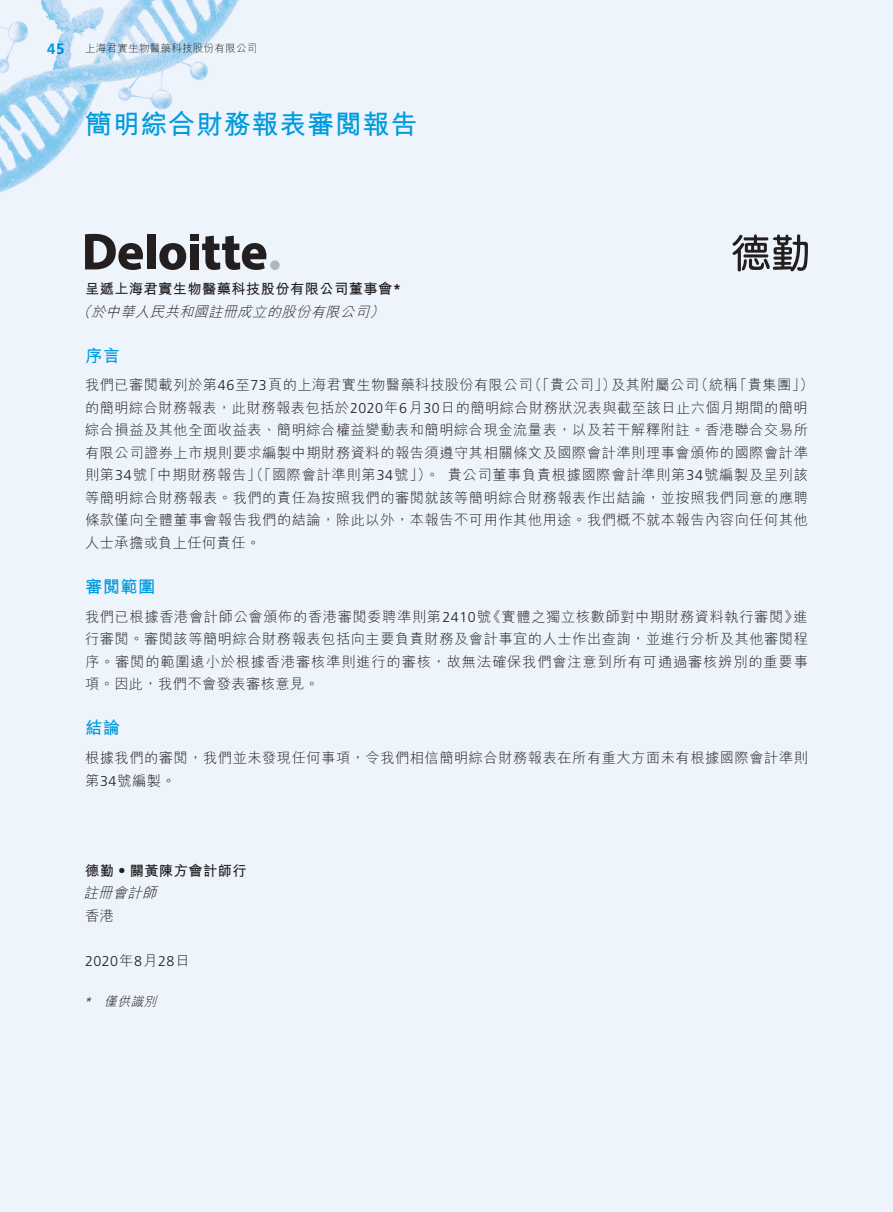
<style>
.page{position:relative;width:893px;height:1212px;background:#eef4fc}
.page>*{position:absolute;margin:0;border:0;box-sizing:border-box;transform-origin:0 0}
.t1{font:700 27px "M Hei HK";letter-spacing:.03em;color:#009bde}
.t2{font:700 17.25px "M Hei HK";letter-spacing:.03em;color:#009bde}
.t3{font:700 15px "Frutiger LT Std";color:#009bde}
.t4{font:300 14.25px/22.5px "M Hei HK";letter-spacing:.035em;color:#231f20}
.t5{font:700 14.25px/22.5px "M Hei HK";letter-spacing:.03em;color:#231f20}
.t6{font:italic 300 14.25px "M Hei HK";color:#231f20}
.t7{font:300 14.25px "Frutiger LT Std";letter-spacing:.03em;color:#231f20}
.t8{font:italic 300 12.75px "M Hei HK";color:#231f20}
.t9{font:italic 300 12.75px "Frutiger LT Std";color:#231f20}
.t10{font:300 10.5px "M Hei HK";letter-spacing:.03em;color:#231f20}
.s1{font-family:"Frutiger LT Std"}
.s2{font-weight:300;font-style:italic}
.s3{font-family:"M Hei HK"}
</style>
<div class="page">
<svg style="left:733px;top:234px;width:75px;height:37px"></svg>
<div style="left:147px;top:234px;width:8px;height:35px;background:#231f20"></div>
<svg style="left:159px;top:243px;width:27px;height:27px"></svg>
<div style="left:190px;top:244px;width:9px;height:25px;background:#231f20"></div>
<div style="left:190px;top:235px;width:9px;height:6px;background:#231f20"></div>
<svg style="left:202px;top:236px;width:64px;height:34px"></svg>
<div style="left:270px;top:260px;width:10px;height:10px;background:#b5b6ba;border-radius:50%"></div>
<svg style="left:85px;top:234px;width:58px;height:36px"></svg>
<img style="left:0;top:0;width:239px;height:193px">
<p class="t3" style="left:47px;top:40px;width:19px">45</p>
<p class="t10" style="left:85px;top:43px;width:174px">上海君實生物醫藥科技股份有限公司</p>
<h1 class="t1" style="left:85px;top:104px;width:334px">簡明綜合財務報表審閱報告</h1>
<p class="t5" style="left:369px;top:276px;width:33px;text-indent:-284px">呈遞上海君實生物醫藥科技股份有限公司董事會<span class="s1">* </span><span class="s2">(</span></p>
<p class="t6" style="left:76px;top:304px;width:20px">（</p>
<p class="t2" style="left:85px;top:343px;width:36px">序言</p>
<p class="t6" style="left:91px;top:304px;width:283px">於中華人民共和國註冊成立的股份有限公司</p>
<p class="t4" style="left:85px;top:374px;width:449px">我們已審閱載列於第<span class="s1">46</span>至<span class="s1">73</span>頁的上海君實生物醫藥科技股份有限公司</p>
<p class="t4" style="left:85px;top:396px;width:724px">的簡明綜合財務報表，此財務報表包括於<span class="s1">2020</span>年<span class="s1">6</span>月<span class="s1">30</span>日的簡明綜合財務狀況表與截至該日止六個月期間的簡明</p>
<p class="t4" style="left:85px;top:419px;width:724px">綜合損益及其他全面收益表、簡明綜合權益變動表和簡明綜合現金流量表，以及若干解釋附註。香港聯合交易所</p>
<p class="t4" style="left:85px;top:441px;width:724px">有限公司證券上市規則要求編製中期財務資料的報告須遵守其相關條文及國際會計準則理事會頒佈的國際會計準</p>
<p class="t4" style="left:143px;top:464px;width:667px">「中期財務報告」（「國際會計準則第<span class="s1">34</span>號」）。　貴公司董事負責根據國際會計準則第<span class="s1">34</span>號編製及呈列該</p>
<p class="t4" style="left:528px;top:374px;width:90px">（「貴公司」）</p>
<p class="t4" style="left:694px;top:374px;width:45px">（統稱</p>
<p class="t4" style="left:733px;top:374px;width:82px">「貴集團 (「</p>
<p class="t4" style="left:611px;top:374px;width:89px">及其附屬公司</p>
<p class="t4" style="left:85px;top:464px;width:724px">則第<span class="s1">34</span>號<br>等簡明綜合財務報表。我們的責任為按照我們的審閱就該等簡明綜合財務報表作出結論，並按照我們同意的應聘條款僅向全體董事會報告我們的結論，除此以外，本報告不可用作其他用途。我們概不就本報告內容向任何其他人士承擔或負上任何責任。</p>
<p class="t2" style="left:85px;top:574px;width:72px">審閱範圍</p>
<p class="t4" style="left:794px;top:605px;width:16px">進</p>
<p class="t4" style="left:85px;top:605px;width:724px">我們已根據香港會計師公會頒佈的香港審閱委聘準則第<span class="s1">2410</span>號<br>行審閱。審閱該等簡明綜合財務報表包括向主要負責財務及會計事宜的人士作出查詢，並進行分析及其他審閱程序。審閱的範圍遠小於根據香港審核準則進行的審核，故無法確保我們會注意到所有可通過審核辨別的重要事項。因此，我們不會發表審核意見。</p>
<p class="t2" style="left:85px;top:715px;width:36px">結論</p>
<p class="t4" style="left:85px;top:746px;width:724px">根據我們的審閱，我們並未發現任何事項，令我們相信簡明綜合財務報表在所有重大方面未有根據國際會計準則第<span class="s1">34</span>號編製。</p>
<p class="t4" style="left:487px;top:605px;width:313px">《實體之獨立核數師對中期財務資料執行審閱》</p>
<p class="t5" style="left:85px;top:858px;width:163px">德勤‧關黃陳方會計師行</p>
<p class="t6" style="left:84px;top:886px;width:78px">註冊會計師</p>
<p class="t4" style="left:85px;top:904px;width:30px">香港</p>
<p class="t7" style="left:85px;top:953px;width:106px">2020<span class="s3">年</span>8<span class="s3">月</span>28<span class="s3">日</span></p>
<p class="t8" style="left:104px;top:994px;width:57px">僅供識別</p>
<p class="t9" style="left:84px;top:994px;width:13px">*</p>
</div>
